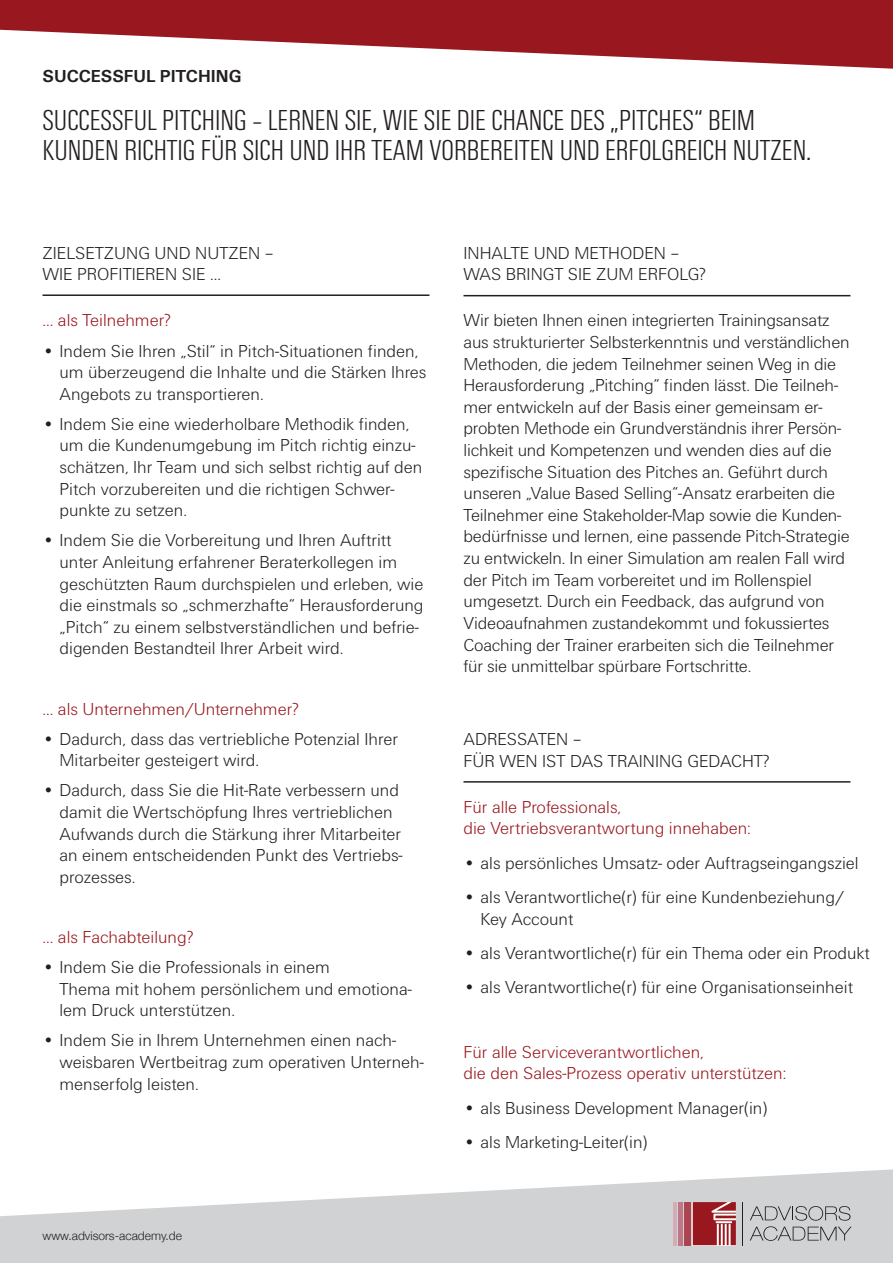
<style>
.page{position:relative;width:893px;height:1263px;background:#fff}
.page>*{position:absolute;margin:0;border:0;box-sizing:border-box;transform-origin:0 0}
.t1{font:300 condensed 30px/30px "Unitus T";color:#231f20}
.t2{font:300 18px/21.6px "Unitus T";color:#231f20}
.t3{font:300 18px/21.6px "Unitus T";color:#99171e}
.t4{font:700 18px "Unitus T";color:#231f20}
.t5{font:300 12px "Helvetica Neue";color:#231f20}
</style>
<div class="page">
<svg style="left:0;top:0;width:893px;height:69px;fill:#99171e"></svg>
<svg style="left:0;top:1169px;width:893px;height:94px;fill:#d1d2d4"></svg>
<svg style="left:750px;top:1206px;width:101px;height:35px;background:#b7b7b9"></svg>
<div style="left:685px;top:1202px;width:6px;height:43px;background:#ae4452"></div>
<div style="left:678px;top:1202px;width:5px;height:43px;background:#be7987"></div>
<hr style="left:674px;top:1202px;width:3px;height:43px;background:#d4abb9">
<hr style="left:742px;top:1202px;width:1px;height:43px;background:#231f20">
<svg style="left:693px;top:1202px;width:43px;height:43px;background:#ad464c"></svg>
<hr style="left:43px;top:294px;width:386px;height:2px;background:#231f20">
<hr style="left:463px;top:295px;width:387px;height:1px;background:#231f20">
<hr style="left:463px;top:781px;width:387px;height:2px;background:#231f20">
<p class="t4" style="left:43px;top:66px;width:201px">SUCCESSFUL PITCHING</p>
<h1 class="t1" style="left:43px;top:104px;width:770px">SUCCESSFUL PITCHING – LERNEN SIE, WIE SIE DIE CHANCE DES „PITCHES“ BEIM<br>KUNDEN RICHTIG FÜR SICH UND IHR TEAM VORBEREITEN UND ERFOLGREICH NUTZEN.</h1>
<p class="t2" style="left:43px;top:241px;width:233px">Zielsetzung und N utzen – wie profitieren Sie …</p>
<p class="t3" style="left:43px;top:309px;width:130px">… als Teilnehmer?</p>
<p class="t2" style="left:60px;top:339px;width:368px;text-indent:-17px">• Indem Sie Ihren „Stil“ in Pitch-Situationen finden, um überzeugend die Inhalte und die Stärken Ihres<br>Angebots zu transportieren.</p>
<p class="t2" style="left:60px;top:413px;width:364px;text-indent:-17px">• Indem Sie eine wiederholbare Methodik finden, um die Kundenumgebung im Pitch richtig einzu&shy;schätzen, Ihr Team und sich selbst richtig auf den Pitch vorzubereiten und die richtigen Schwer&shy;punkte zu setzen.</p>
<p class="t2" style="left:60px;top:529px;width:366px;text-indent:-17px">• Indem Sie die Vorbereitung und Ihren Auftritt unter Anleitung erfahrener Beraterkollegen im geschützten Raum durchspielen und erleben, wie die einstmals so „schmerzhafte“ Herausforderung „Pitch“ zu einem selbstverständlichen und befrie&shy;digenden Bestandteil Ihrer Arbeit wird.</p>
<p class="t3" style="left:43px;top:697px;width:258px">… als Unternehmen/Unternehmer?</p>
<p class="t2" style="left:60px;top:728px;width:340px;text-indent:-17px">• Dadurch, dass das vertriebliche Potenzial Ihrer<br>Mitarbeiter gesteigert wird.</p>
<p class="t2" style="left:60px;top:779px;width:345px;text-indent:-17px">• Dadurch, dass Sie die Hit-Rate verbessern und damit die Wertschöpfung Ihres vertrieblichen Aufwands durch die Stärkung ihrer Mitarbeiter an einem entscheidenden Punkt des Vertriebs&shy;prozesses.</p>
<p class="t3" style="left:43px;top:926px;width:153px">… als Fachabteilung?</p>
<p class="t2" style="left:60px;top:956px;width:354px;text-indent:-17px">• Indem Sie die Professionals in einem<br>Thema mit hohem persönlichem und emotiona&shy;lem Druck unterstützen.</p>
<p class="t2" style="left:60px;top:1029px;width:366px;text-indent:-17px">• Indem Sie in Ihrem Unternehmen einen nach&shy;weisbaren Wertbeitrag zum operativen Unterneh&shy;menserfolg leisten.</p>
<p class="t5" style="left:43px;top:1228px;width:141px">www.advisors-academy.de</p>
<p class="t2" style="left:463px;top:241px;width:217px">Inhalte und Methoden – wasbri</p>
<p class="t2" style="left:531px;top:263px;width:87px">ngt Sie zumErf</p>
<p class="t2" style="left:667px;top:263px;width:41px">olg?</p>
<p class="t2" style="left:463px;top:309px;width:388px">Wir bieten Ihnen einen integrierten Trainingsansatz aus strukturierter Selbsterkenntnis und verständlichen Methoden, die jedem Teilnehmer seinen Weg in die Herausforderung „Pitching“ finden lässt. Die Teilneh&shy;mer entwickeln auf der Basis einer gemeinsam er&shy;probten Methode ein Grundverständnis ihrer Persön&shy;lichkeit und Kompetenzen und wenden dies auf die spezifische Situation des Pitches an. Geführt durch unseren „Value Based Selling“-Ansatz erarbeiten die Teilnehmer eine Stakeholder-Map sowie die Kunden&shy;bedürfnisse und lernen, eine passende Pitch-Strategie zu entwickeln. In einer Simulation am realen Fall wird der Pitch im Team vorbereitet und im Rollenspiel umgesetzt. Durch ein Feedback, das aufgrund von Videoaufnahmen zustandekommt und fokussiertes Coaching der Trainer erarbeiten sich die Teilnehmer für sie unmittelbar spürbare Fortschritte.</p>
<p class="t2" style="left:463px;top:728px;width:120px">Adressaten – fürwen istdas</p>
<p class="t2" style="left:608px;top:749px;width:113px">Training gedacht</p>
<p class="t2" style="left:763px;top:749px;width:8px">?</p>
<p class="t3" style="left:463px;top:795px;width:289px">Für alle Professionals,<br>die Vertriebsverantwortung innehaben:</p>
<p class="t2" style="left:463px;top:851px;width:397px">• als persönliches Umsatz- oder Auftragseingangsziel</p>
<p class="t2" style="left:480px;top:886px;width:365px;text-indent:-17px">• als Verantwortliche(r) für eine Kundenbeziehung/<br>Key Account</p>
<p class="t2" style="left:463px;top:942px;width:408px">• als Verantwortliche(r) für ein Thema oder ein Produkt</p>
<p class="t2" style="left:463px;top:976px;width:391px">• als Verantwortliche(r) für eine Organisationseinheit</p>
<p class="t3" style="left:463px;top:1041px;width:324px">Für alle Serviceverantwortlichen,<br>die den Sales-Prozess operativ unterstützen:</p>
<p class="t2" style="left:463px;top:1097px;width:305px">• als Business Development Manager(in)</p>
<p class="t2" style="left:463px;top:1131px;width:186px">• als Marketing-Leiter(in)</p>
</div>
